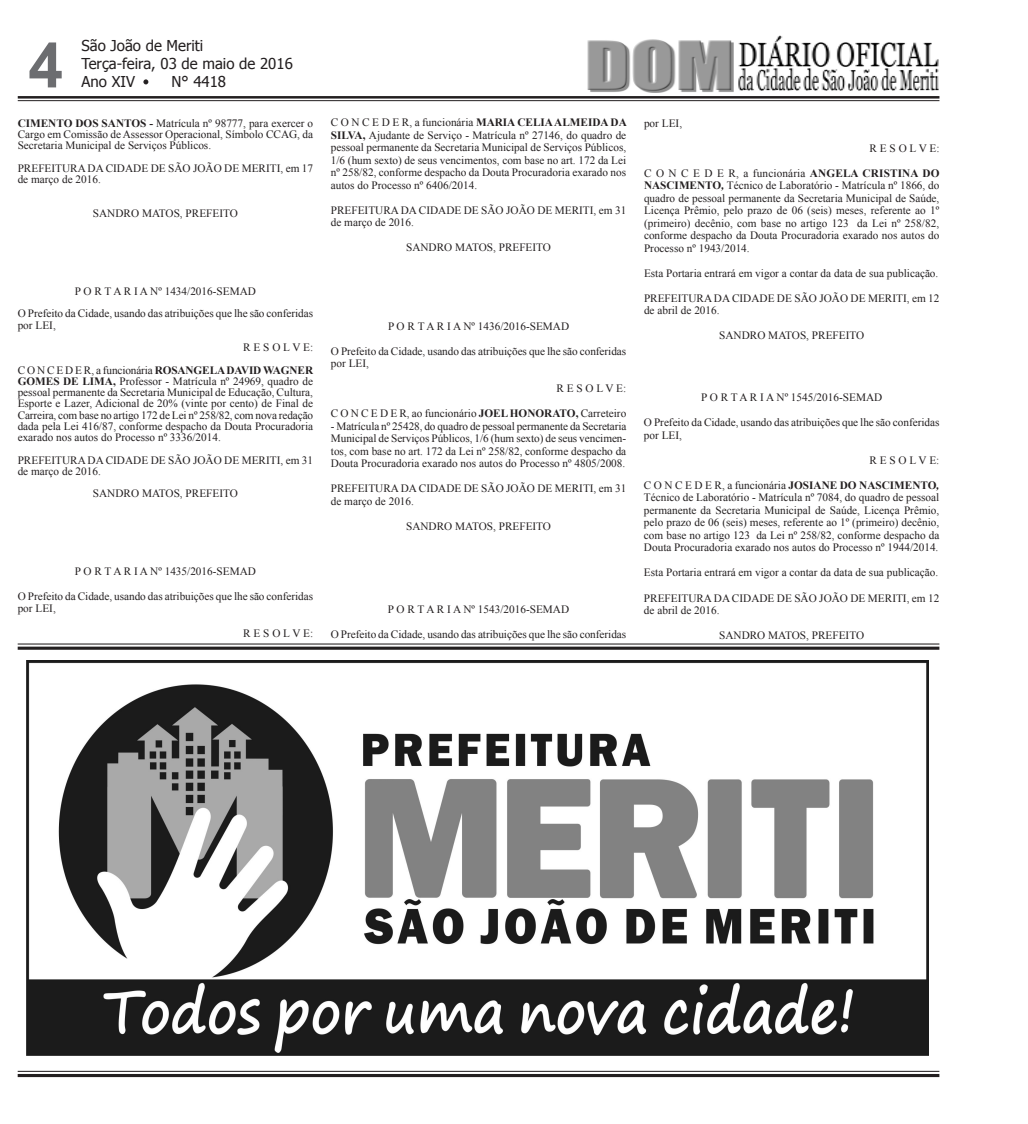
<style>
.page{position:relative;width:1028px;height:1124px;background:#fff}
.page>*{position:absolute;margin:0;border:0;box-sizing:border-box;transform-origin:0 0}
.t1{font:700 62.5px "Arial";color:#6c6d70}
.t2{font:15px/18px "Tahoma";color:#231f20}
.MiniPortaria{font:11.25px/12.5px "Times New Roman";color:#231f20}
.s1{font-weight:700}
.s2{font-weight:700;font-style:italic}
</style>
<div class="page">
<svg style="left:143px;top:79px;width:5px;height:5px"></svg>
<hr style="left:18px;top:1070px;width:921px;height:1px;background:#231f20">
<hr style="left:18px;top:1073px;width:921px;height:3px;background:#231f20">
<img style="left:587px;top:39px;width:146px;height:53px">
<img style="left:738px;top:35px;width:201px;height:56px">
<hr style="left:18px;top:96px;width:921px;height:2px;background:#231f20">
<hr style="left:18px;top:100px;width:921px;height:1px;background:#231f20">
<hr style="left:18px;top:643px;width:921px;height:1px;background:#231f20">
<hr style="left:18px;top:646px;width:921px;height:3px;background:#231f20">
<img style="left:26px;top:660px;width:902px;height:395px">
<h2 class="t2" style="left:81px;top:35px;width:213px">São João de Meriti<br>Terça-feira, 03 de maio de 2016</h2>
<p class="t1" style="left:28px;top:24px;width:36px">4</p>
<h2 class="t2" style="left:81px;top:71px;width:55px">Ano XIV</h2>
<h2 class="t2" style="left:171px;top:71px;width:56px">N° 4418</h2>
<p class="MiniPortaria" style="left:18px;top:117px;width:297px;line-height:11.2px;text-align:justify"><span class="s1">CIMENTO DOS SANTOS -</span> Matrícula nº 98777, para exercer o Cargo em Comissão de Assessor Operacional, Símbolo CCAG, da Secretaria Municipal de Serviços Públicos.</p>
<p class="MiniPortaria" style="left:18px;top:162px;width:297px;line-height:11.2px">PREFEITURA DA CIDADE DE SÃO JOÃO DE MERITI, em 17 de março de 2016.</p>
<p class="MiniPortaria" style="left:93px;top:206px;width:146px">SANDRO MATOS, PREFEITO</p>
<p class="MiniPortaria" style="left:75px;top:284px;width:183px">P O R T A R I A Nº 1434/2016-SEMAD</p>
<p class="MiniPortaria" style="left:18px;top:308px;width:297px;line-height:11.2px">O Prefeito da Cidade, usando das atribuições que lhe são conferidas por LEI,</p>
<p class="MiniPortaria" style="left:243px;top:341px;width:71px">R E S O L V E:</p>
<p class="MiniPortaria" style="left:18px;top:364px;width:297px;line-height:11.2px;text-align:justify">C O N C E D E R, a funcionária <span class="s1">ROSANGELA DAVID WAGNER GOMES DE LIMA,</span> Professor - Matrícula nº 24969, quadro de pessoal permanente da Secretaria Municipal de Educação, Cultura, Esporte e Lazer, Adicional de 20% (vinte por cento) de Final de Carreira, com base no artigo 172 de Lei nº 258/82, com nova redação dada pela Lei 416/87, conforme despacho da Douta Procuradoria exarado nos autos do Processo nº 3336/2014.</p>
<p class="MiniPortaria" style="left:18px;top:454px;width:297px;line-height:11.2px">PREFEITURA DA CIDADE DE SÃO JOÃO DE MERITI, em 31 de março de 2016.</p>
<p class="MiniPortaria" style="left:93px;top:487px;width:146px">SANDRO MATOS, PREFEITO</p>
<p class="MiniPortaria" style="left:75px;top:564px;width:183px">P O R T A R I A Nº 1435/2016-SEMAD</p>
<p class="MiniPortaria" style="left:18px;top:589px;width:297px">O Prefeito da Cidade, usando das atribuições que lhe são conferidas por LEI,</p>
<p class="MiniPortaria" style="left:243px;top:627px;width:71px">R E S O L V E:</p>
<p class="MiniPortaria" style="left:331px;top:116px;width:297px;text-align:justify">C O N C E D E R, a funcionária <span class="s1">MARIA CELIA ALMEIDA DA SILVA,</span> Ajudante de Serviço - Matrícula nº 27146, do quadro de pessoal permanente da Secretaria Municipal de Serviços Públicos, 1/6 (hum sexto) de seus vencimentos, com base no art. 172 da Lei nº 258/82, conforme despacho da Douta Procuradoria exarado nos autos do Processo nº 6406/2014.</p>
<p class="MiniPortaria" style="left:331px;top:203px;width:297px">PREFEITURA DA CIDADE DE SÃO JOÃO DE MERITI, em 31 de março de 2016.</p>
<p class="MiniPortaria" style="left:406px;top:241px;width:146px">SANDRO MATOS, PREFEITO</p>
<p class="MiniPortaria" style="left:388px;top:319px;width:183px">P O R T A R I A Nº 1436/2016-SEMAD</p>
<p class="MiniPortaria" style="left:331px;top:344px;width:297px">O Prefeito da Cidade, usando das atribuições que lhe são conferidas por LEI,</p>
<p class="MiniPortaria" style="left:556px;top:382px;width:71px">R E S O L V E:</p>
<p class="MiniPortaria" style="left:331px;top:407px;width:297px">C O N C E D E R, ao funcionário <span class="s1">JOEL HONORATO,</span> Carreteiro</p>
<p class="MiniPortaria" style="left:331px;top:419px;width:297px;text-align:justify">- Matrícula nº 25428, do quadro de pessoal permanente da Secretaria Municipal de Serviços Públicos, 1/6 (hum sexto) de seus vencimen&shy;tos, com base no art. 172 da Lei nº 258/82, conforme despacho da Douta Procuradoria exarado nos autos do Processo nº 4805/2008.</p>
<p class="MiniPortaria" style="left:331px;top:482px;width:297px">PREFEITURA DA CIDADE DE SÃO JOÃO DE MERITI, em 31 de março de 2016.</p>
<p class="MiniPortaria" style="left:406px;top:519px;width:146px">SANDRO MATOS, PREFEITO</p>
<p class="MiniPortaria" style="left:388px;top:602px;width:183px">P O R T A R I A Nº 1543/2016-SEMAD</p>
<p class="MiniPortaria" style="left:331px;top:627px;width:297px">O Prefeito da Cidade, usando das atribuições que lhe são conferidas</p>
<p class="MiniPortaria" style="left:644px;top:117px;width:40px">por LEI,</p>
<p class="MiniPortaria" style="left:869px;top:142px;width:71px">R E S O L V E:</p>
<p class="MiniPortaria" style="left:644px;top:167px;width:297px;text-align:justify">C O N C E D E R, a funcionária <span class="s1">ANGELA CRISTINA DO NASCIMENTO</span><span class="s2">,</span> Técnico de Laboratório - Matrícula nº 1866, do quadro de pessoal permanente da Secretaria Municipal de Saúde, Licença Prêmio, pelo prazo de 06 (seis) meses, referente ao 1º (primeiro) decênio, com base no artigo 123 da Lei nº 258/82, conforme despacho da Douta Procuradoria exarado nos autos do Processo nº 1943/2014.</p>
<p class="MiniPortaria" style="left:644px;top:267px;width:296px">Esta Portaria entrará em vigor a contar da data de sua publicação.</p>
<p class="MiniPortaria" style="left:644px;top:292px;width:297px">PREFEITURA DA CIDADE DE SÃO JOÃO DE MERITI, em 12 de abril de 2016.</p>
<p class="MiniPortaria" style="left:719px;top:329px;width:146px">SANDRO MATOS, PREFEITO</p>
<p class="MiniPortaria" style="left:701px;top:391px;width:183px">P O R T A R I A Nº 1545/2016-SEMAD</p>
<p class="MiniPortaria" style="left:644px;top:416px;width:297px">O Prefeito da Cidade, usando das atribuições que lhe são conferidas por LEI,</p>
<p class="MiniPortaria" style="left:869px;top:453px;width:71px">R E S O L V E:</p>
<p class="MiniPortaria" style="left:644px;top:478px;width:297px;text-align:justify">C O N C E D E R, a funcionária <span class="s1">JOSIANE DO NASCIMENTO</span><span class="s2">, </span>Técnico de Laboratório - Matrícula nº 7084, do quadro de pessoal permanente da Secretaria Municipal de Saúde, Licença Prêmio, pelo prazo de 06 (seis) meses, referente ao 1º (primeiro) decênio, com base no artigo 123 da Lei nº 258/82, conforme despacho da Douta Procuradoria exarado nos autos do Processo nº 1944/2014.</p>
<p class="MiniPortaria" style="left:644px;top:566px;width:296px">Esta Portaria entrará em vigor a contar da data de sua publicação.</p>
<p class="MiniPortaria" style="left:644px;top:591px;width:297px">PREFEITURA DA CIDADE DE SÃO JOÃO DE MERITI, em 12 de abril de 2016.</p>
<p class="MiniPortaria" style="left:719px;top:628px;width:146px">SANDRO MATOS, PREFEITO</p>
</div>
